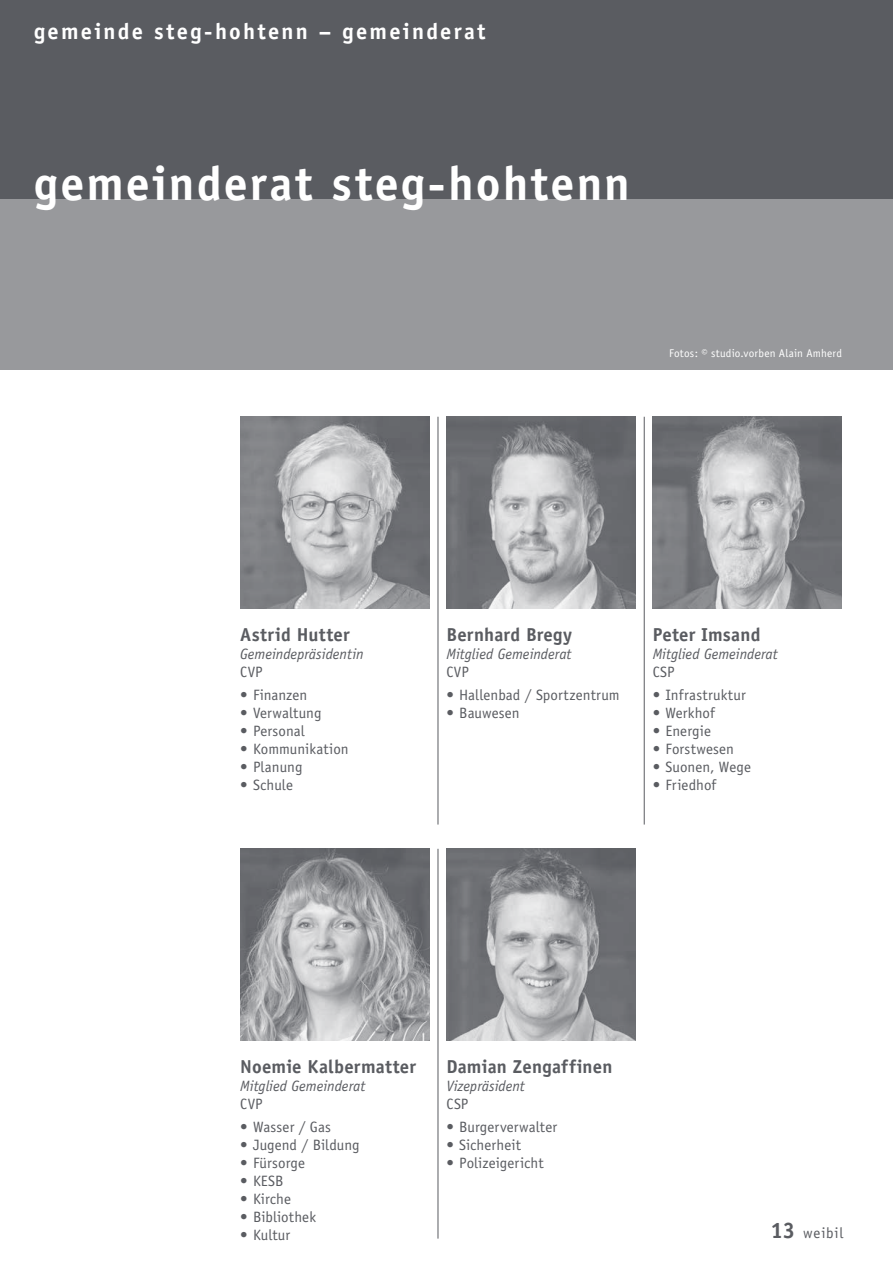
<style>
.page{position:relative;width:893px;height:1263px;background:#fff}
.page>*{position:absolute;margin:0;border:0;box-sizing:border-box;transform-origin:0 0}
.t1{font:700 48px "Officina Sans";letter-spacing:.045em;color:#fff}
.t2{font:700 22.5px "Officina Sans";letter-spacing:.1em;color:#fff}
.t3{font:700 18.75px "Officina Sans";letter-spacing:.01em;color:#5a5c61}
.t4{font:15px "Officina Sans";letter-spacing:.005em;color:#5a5c61}
.t5{font:italic 15px "Officina Sans";color:#5a5c61}
.t6{font:11.25px "Officina Sans";letter-spacing:.02em;color:#fff}
.s1{font-weight:700;font-size:22.5px}
</style>
<div class="page">
<div style="left:0;top:0;width:893px;height:370px;background:#5a5c61"></div>
<img style="left:240px;top:417px;width:189px;height:191px">
<img style="left:446px;top:417px;width:190px;height:191px">
<img style="left:446px;top:849px;width:190px;height:191px">
<img style="left:240px;top:849px;width:189px;height:191px">
<img style="left:653px;top:417px;width:189px;height:191px">
<hr style="left:438px;top:417px;width:1px;height:407px;background:#5a5c61">
<hr style="left:644px;top:417px;width:1px;height:407px;background:#5a5c61">
<hr style="left:438px;top:849px;width:1px;height:389px;background:#5a5c61">
<div style="left:0;top:200px;width:893px;height:170px;background:#98999c"></div>
<h2 class="t2" style="left:34px;top:17px;width:453px">gemeinde steg-hohtenn – gemeinderat</h2>
<h1 class="t1" style="left:34px;top:154px;width:598px">gemeinderat steg-hohtenn</h1>
<p class="t6" style="left:669px;top:347px;width:174px">Fotos: © studio.vorben Alain Amherd</p>
<p class="t3" style="left:240px;top:623px;width:111px">Astrid Hutter</p>
<p class="t5" style="left:240px;top:645px;width:125px">Gemeindepräsidentin</p>
<p class="t4" style="left:240px;top:663px;width:24px">CVP</p>
<p class="t4" style="left:240px;top:686px;width:69px">• Finanzen</p>
<p class="t4" style="left:240px;top:704px;width:83px">• Verwaltung</p>
<p class="t4" style="left:240px;top:722px;width:66px">• Personal</p>
<p class="t4" style="left:240px;top:740px;width:110px">• Kommunikation</p>
<p class="t4" style="left:240px;top:758px;width:64px">• Planung</p>
<p class="t4" style="left:240px;top:776px;width:54px">• Schule</p>
<p class="t3" style="left:446px;top:623px;width:127px">Bernhard Bregy</p>
<p class="t5" style="left:446px;top:645px;width:127px">Mitglied Gemeinderat</p>
<p class="t4" style="left:446px;top:663px;width:24px">CVP</p>
<p class="t4" style="left:446px;top:686px;width:175px">• Hallenbad / Sportzentrum</p>
<p class="t4" style="left:446px;top:704px;width:75px">• Bauwesen</p>
<p class="t3" style="left:653px;top:623px;width:109px">Peter Imsand</p>
<p class="t5" style="left:653px;top:645px;width:127px">Mitglied Gemeinderat</p>
<p class="t4" style="left:653px;top:663px;width:23px">CSP</p>
<p class="t4" style="left:653px;top:686px;width:95px">• Infrastruktur</p>
<p class="t4" style="left:653px;top:704px;width:64px">• Werkhof</p>
<p class="t4" style="left:653px;top:722px;width:60px">• Energie</p>
<p class="t4" style="left:653px;top:740px;width:83px">• Forstwesen</p>
<p class="t4" style="left:653px;top:758px;width:100px">• Suonen, Wege</p>
<p class="t4" style="left:653px;top:776px;width:65px">• Friedhof</p>
<p class="t3" style="left:240px;top:1055px;width:177px">Noemie Kalbermatter</p>
<p class="t5" style="left:240px;top:1077px;width:127px">Mitglied Gemeinderat</p>
<p class="t4" style="left:240px;top:1095px;width:24px">CVP</p>
<p class="t4" style="left:240px;top:1118px;width:92px">• Wasser / Gas</p>
<p class="t4" style="left:240px;top:1136px;width:121px">• Jugend / Bildung</p>
<p class="t4" style="left:240px;top:1154px;width:66px">• Fürsorge</p>
<p class="t4" style="left:240px;top:1172px;width:45px">• KESB</p>
<p class="t4" style="left:240px;top:1190px;width:52px">• Kirche</p>
<p class="t4" style="left:240px;top:1208px;width:77px">• Bibliothek</p>
<p class="t4" style="left:240px;top:1226px;width:51px">• Kultur</p>
<p class="t3" style="left:446px;top:1055px;width:167px">Damian Zengaffinen</p>
<p class="t5" style="left:446px;top:1077px;width:80px">Vizepräsident</p>
<p class="t4" style="left:446px;top:1095px;width:23px">CSP</p>
<p class="t4" style="left:446px;top:1118px;width:112px">• Burgerverwalter</p>
<p class="t4" style="left:446px;top:1136px;width:76px">• Sicherheit</p>
<p class="t4" style="left:446px;top:1154px;width:99px">• Polizeigericht</p>
<p class="t4" style="left:770px;top:1224px;width:74px"><span class="s1">13</span> weibil</p>
</div>
